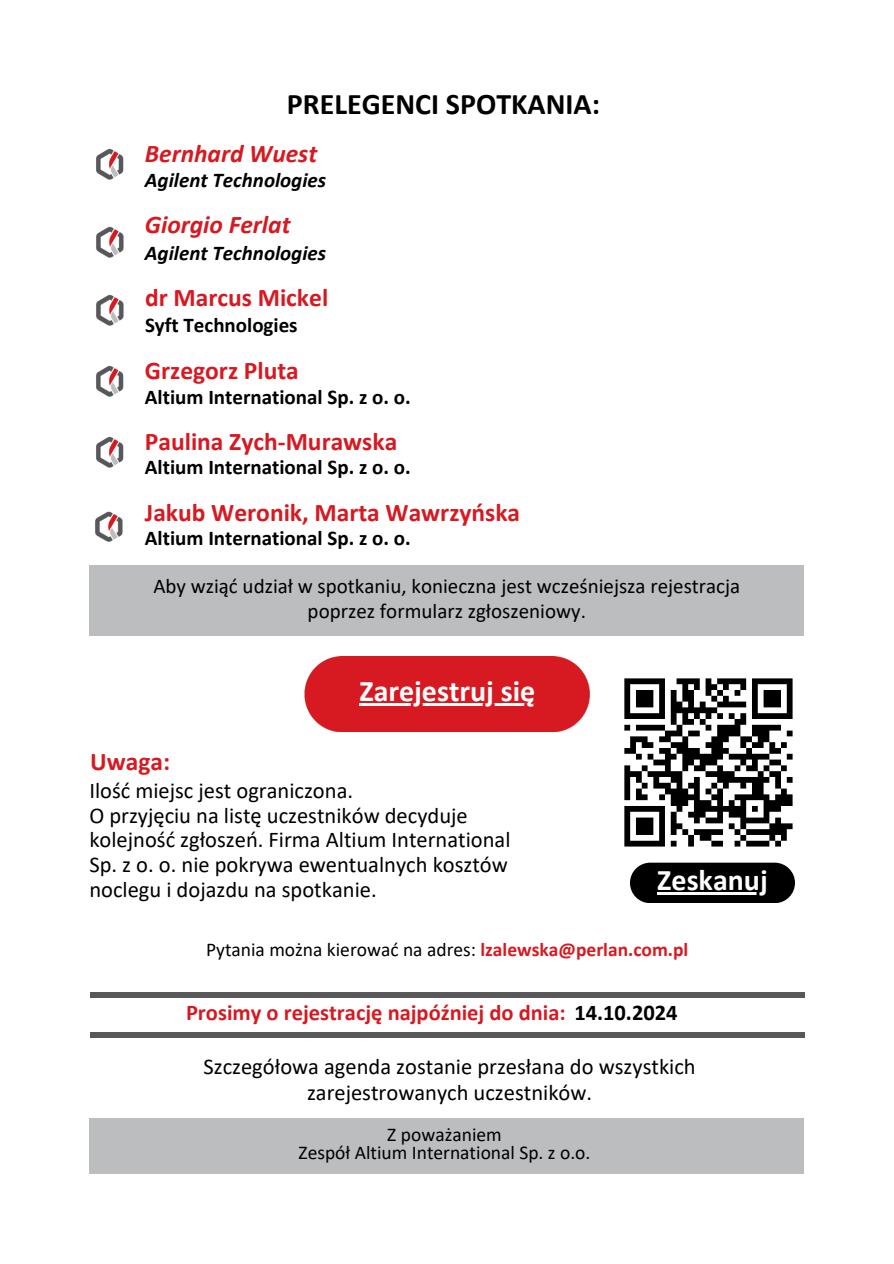
<style>
.page{position:relative;width:894px;height:1264px;background:#fff}
.page>*{position:absolute;margin:0;border:0;box-sizing:border-box;transform-origin:0 0}
.t1{font:700 30px "Calibri";color:#fff}
.t2{font:700 30px "Calibri";color:#000}
.t3{font:700 25.5px "Calibri";color:#d71921}
.t4{font:italic 700 25.5px "Calibri";color:#d71921}
.t5{font:22.5px/24.8px "Calibri";color:#000}
.t6{font:700 22.5px "Calibri";color:#d71921}
.t7{font:700 21px "Calibri";color:#000}
.t8{font:21px/24.8px "Calibri";color:#000;text-align:center}
.t9{font:italic 700 21px "Calibri";color:#000}
.t10{font:19.5px "Calibri";color:#000}
.s1{font-weight:700;color:#d71921}
.s2{color:#000}
</style>
<div class="page">
<img style="left:96px;top:365px;width:28px;height:32px">
<div style="left:89px;top:565px;width:715px;height:70px;background:#bbbdbf"></div>
<div style="left:89px;top:1118px;width:715px;height:56px;background:#bbbdbf"></div>
<div style="left:90px;top:992px;width:713px;height:5px;background:#58585a"></div>
<div style="left:90px;top:1032px;width:713px;height:5px;background:#58585a"></div>
<div style="left:304px;top:656px;width:285px;height:75px;background:#d71921"></div>
<div style="left:629px;top:862px;width:165px;height:41px;background:#000;border-radius:20px"></div>
<img style="left:96px;top:436px;width:28px;height:32px">
<img style="left:96px;top:148px;width:28px;height:32px">
<img style="left:96px;top:294px;width:28px;height:32px">
<img style="left:95px;top:511px;width:28px;height:31px">
<img style="left:96px;top:226px;width:28px;height:32px">
<hr style="left:657px;top:892px;width:110px;height:2px;background:#fff">
<hr style="left:359px;top:703px;width:176px;height:3px;background:#fff">
<svg style="left:624px;top:678px;width:169px;height:169px"></svg>
<p class="t2" style="left:287px;top:92px;width:314px">PRELEGENCI SPOTKANIA:</p>
<h4 class="t4" style="left:145px;top:143px;width:174px">Bernhard Wuest</h4>
<p class="t9" style="left:145px;top:171px;width:183px">Agilent Technologies</p>
<h5 class="t4" style="left:145px;top:214px;width:147px">Giorgio Ferlat</h5>
<h4 class="t9" style="left:145px;top:244px;width:183px">Agilent Technologies</h4>
<p class="t3" style="left:145px;top:287px;width:185px">dr Marcus Mickel</p>
<h3 class="t7" style="left:145px;top:316px;width:154px">Syft Technologies</h3>
<p class="t3" style="left:145px;top:359px;width:155px">Grzegorz Pluta</p>
<h3 class="t7" style="left:145px;top:388px;width:267px">Altium International Sp. z o. o.</h3>
<p class="t3" style="left:145px;top:431px;width:254px">Paulina Zych-Murawska</p>
<h3 class="t7" style="left:145px;top:458px;width:267px">Altium International Sp. z o. o.</h3>
<h4 class="t3" style="left:145px;top:502px;width:376px">Jakub Weronik, Marta Wawrzyńska</h4>
<p class="t7" style="left:145px;top:529px;width:267px">Altium International Sp. z o. o.</p>
<p class="t8" style="left:153px;top:575px;width:588px">Aby wziąć udział w spotkaniu, konieczna jest wcześniejsza rejestracja poprzez formularz zgłoszeniowy.</p>
<h5 class="t3" style="left:90px;top:751px;width:81px">Uwaga:</h5>
<h5 class="t1" style="left:359px;top:679px;width:177px">Zarejestruj się</h5>
<h2 class="t5" style="left:89px;top:779px;width:422px">Ilość miejsc jest ograniczona.<br>O przyjęciu na listę uczestników decyduje kolejność zgłoszeń. Firma Altium International Sp. z o. o. nie pokrywa ewentualnych kosztów noclegu i dojazdu na spotkanie.</h2>
<h3 class="t1" style="left:657px;top:867px;width:112px">Zeskanuj</h3>
<p class="t10" style="left:206px;top:941px;width:483px">Pytania można kierować na adres: <span class="s1">lzalewska@perlan.com.pl</span></p>
<h4 class="t6" style="left:186px;top:1003px;width:493px">Prosimy o rejestrację najpóźniej do dnia: <span class="s2">14.10.2024</span></h4>
<h4 class="t5" style="left:203px;top:1055px;width:493px;line-height:25.8px;text-align:center">Szczegółowa agenda zostanie przesłana do wszystkich zarejestrowanych uczestników.</h4>
<p class="t10" style="left:387px;top:1126px;width:116px">Z poważaniem</p>
<p class="t10" style="left:298px;top:1144px;width:293px">Zespół Altium International Sp. z o.o.</p>
</div>
